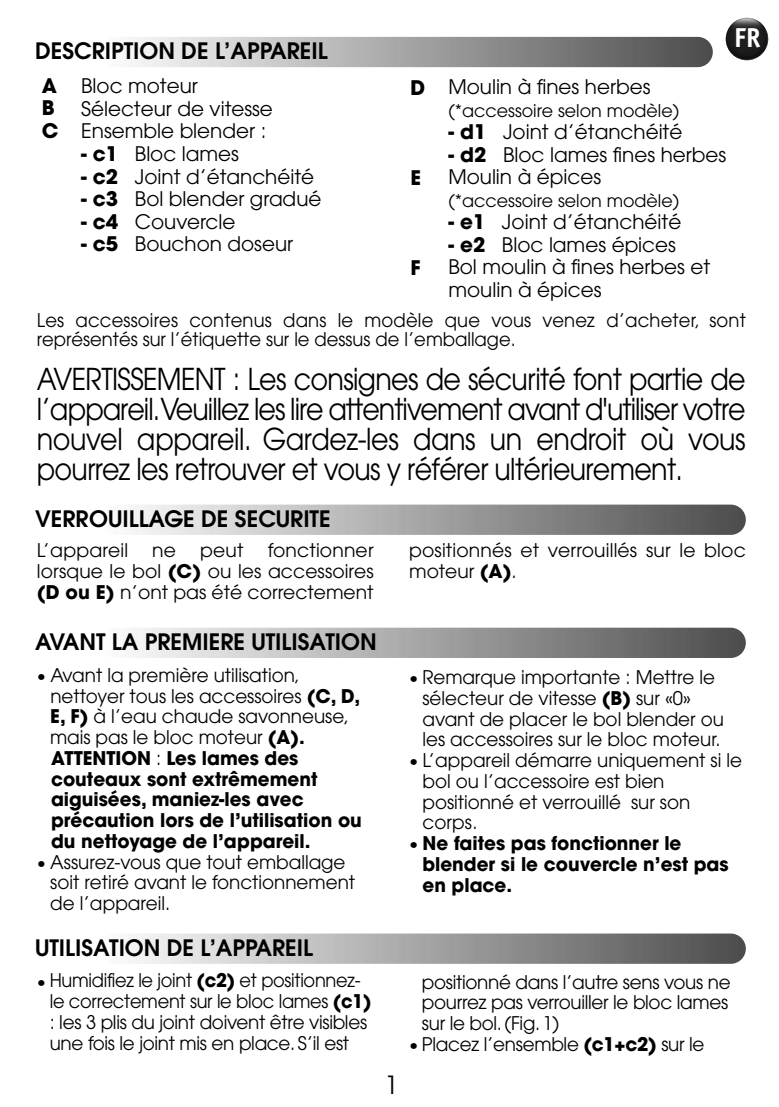
<style>
.page{position:relative;width:779px;height:1107px;background:#fff}
.page>*{position:absolute;margin:0;border:0;box-sizing:border-box;transform-origin:0 0}
.t1{font:30px/30px "Avant Garde";letter-spacing:-.025em;color:#000;text-align:justify;scale:.9 1}
.t2{font:700 27.5px "Officina Sans";color:#fff;scale:.95 1}
.t3{font:25px "Avant Garde";color:#000}
.t4{font:600 22.5px "Avant Garde";color:#000}
.t5{font:20px/22.5px "Avant Garde";color:#000}
.t6{font:700 20px/22.5px "Avant Garde";color:#000}
.t7{font:18.75px/20.8px "Avant Garde";color:#000}
.t8{font:700 18.75px/20.8px "Avant Garde";color:#000}
.t9{font:18.75px/20.8px "Avant Garde";color:#000;scale:.95 1}
.t10{font:18.75px/18.8px "Avant Garde";color:#000;scale:.96 1}
.t11{font:17.5px "Avant Garde";color:#000}
.s1{font-weight:700}
.s2{font-family:"FS Albert";font-weight:400}
.s3{font-weight:400}
.s4{font-family:"FS Albert"}
</style>
<div class="page">
<img style="left:133px;top:37px;width:580px;height:30px">
<img style="left:133px;top:505px;width:613px;height:30px">
<img style="left:133px;top:628px;width:613px;height:30px">
<img style="left:133px;top:933px;width:613px;height:31px">
<img style="left:726px;top:18px;width:42px;height:42px;border-radius:50%">
<p class="t4" style="left:35px;top:43px;width:294px">DESCRIPTION DE L’APPAREIL</p>
<h2 class="t2" style="left:734px;top:28px;width:29px">FR</h2>
<p class="t6" style="left:42px;top:77px;width:18px">A<br>B<br>C</p>
<p class="t5" style="left:81px;top:77px;width:193px">Bloc moteur<br>Sélecteur de vitesse<br>Ensemble blender :</p>
<p class="t5" style="left:81px;top:144px;width:159px"><span class="s1">- c1</span> Bloc lames</p>
<p class="t5" style="left:81px;top:167px;width:235px"><span class="s1">- c2</span> Joint d’étanchéité</p>
<p class="t5" style="left:81px;top:189px;width:242px"><span class="s1">- c3</span> Bol blender gradué</p>
<p class="t5" style="left:81px;top:212px;width:156px"><span class="s1">- c4</span> Couvercle</p>
<p class="t5" style="left:81px;top:234px;width:214px"><span class="s1">- c5</span> Bouchon doseur</p>
<p class="t5" style="left:448px;top:78px;width:204px">Moulin à fines herbes</p>
<p class="t11" style="left:448px;top:104px;width:232px">(*accessoire selon modèle)</p>
<p class="t5" style="left:448px;top:122px;width:235px"><span class="s1">- d1</span> Joint d’étanchéité</p>
<p class="t5" style="left:448px;top:145px;width:279px"><span class="s1">- d2</span> Bloc lames fines herbes<br>Moulin à épices</p>
<p class="t11" style="left:448px;top:194px;width:232px">(*accessoire selon modèle)</p>
<p class="t5" style="left:448px;top:212px;width:234px"><span class="s1">- e1</span> Joint d’étanchéité</p>
<p class="t5" style="left:448px;top:235px;width:263px"><span class="s1">- e2</span> Bloc lames épices<br>Bol moulin à fines herbes et moulin à épices</p>
<p class="t10" style="left:37px;top:313px;width:740px">Les accessoires contenus dans le modèle que vous venez d’acheter, sont représentés sur l’étiquette sur le dessus de l’emballage.</p>
<h1 class="t1" style="left:37px;top:367px;width:789px">AVERTISSEMENT : Les consignes de sécurité font partie de l’appareil.Veuillez les lire attentivement avant d'utiliser votre nouvel appareil. Gardez-les dans un endroit où vous pourrez les retrouver et vous y référer ultérieurement.</h1>
<p class="t6" style="left:410px;top:79px;width:16px">D</p>
<p class="t6" style="left:410px;top:169px;width:12px">E</p>
<p class="t6" style="left:410px;top:259px;width:12px">F</p>
<p class="t4" style="left:35px;top:510px;width:297px">VERROUILLAGE DE SECURITE</p>
<p class="t7" style="left:37px;top:542px;width:338px;text-align:justify;text-indent:231px">fonctionner lorsque le bol <span class="s1">(C)</span> ou les accessoires <span class="s1">(D ou E)</span> n’ont pas été correctement</p>
<p class="t7" style="left:409px;top:541px;width:338px">positionnés et verrouillés sur le bloc moteur <span class="s1">(A)</span>.</p>
<p class="t7" style="left:37px;top:542px;width:93px">L’appareil</p>
<p class="t7" style="left:152px;top:542px;width:25px">ne</p>
<p class="t7" style="left:200px;top:542px;width:45px">peut</p>
<p class="t4" style="left:35px;top:633px;width:343px">AVANT LA PREMIERE UTILISATION</p>
<p class="t8" style="left:50px;top:667px;width:313px;text-indent:-13px"><span class="s2">•</span> <span class="s3">Avant la première utilisation, nettoyer tous les accessoires</span> (C, D,<br>E, F) <span class="s3">à l’eau chaude savonneuse, mais pas le bloc moteur</span> (A).<br>ATTENTION <span class="s3">:</span> Les lames des couteaux sont extrêmement aiguisées, maniez-les avec précaution lors de l’utilisation ou du nettoyage de l’appareil.</p>
<p class="t7" style="left:50px;top:853px;width:306px;text-indent:-13px"><span class="s4">•</span> Assurez-vous que tout emballage soit retiré avant le fonctionnement de l’appareil.</p>
<p class="t4" style="left:35px;top:939px;width:279px">UTILISATION DE L’APPAREIL</p>
<p class="t7" style="left:422px;top:669px;width:303px;text-indent:-13px"><span class="s4">•</span> Remarque importante : Mettre le sélecteur de vitesse <span class="s1">(B)</span> sur «0» avant de placer le bol blender ou les accessoires sur le bloc moteur.</p>
<p class="t7" style="left:422px;top:752px;width:321px;text-indent:-13px"><span class="s4">•</span> L’appareil démarre uniquement si le bol ou l’accessoire est bien positionné et verrouillé sur son corps.</p>
<p class="t8" style="left:422px;top:835px;width:308px;text-indent:-13px"><span class="s2">•</span> Ne faites pas fonctionner le blender si le couvercle n’est pas en place.</p>
<p class="t9" style="left:50px;top:972px;width:340px;text-indent:-13px"><span class="s4">•</span> Humidifiez le joint <span class="s1">(c2)</span> et positionnez&shy;le correctement sur le bloc lames <span class="s1">(c1) </span>: les 3 plis du joint doivent être visibles une fois le joint mis en place. S’il est</p>
<p class="t7" style="left:422px;top:973px;width:310px">positionné dans l’autre sens vous ne pourrez pas verrouiller le bloc lames sur le bol. (Fig. 1)</p>
<p class="t7" style="left:409px;top:1035px;width:297px"><span class="s4">•</span> Placez l’ensemble <span class="s1">(c1+c2)</span> sur le</p>
<h3 class="t3" style="left:385px;top:1075px;width:15px">1</h3>
</div>
